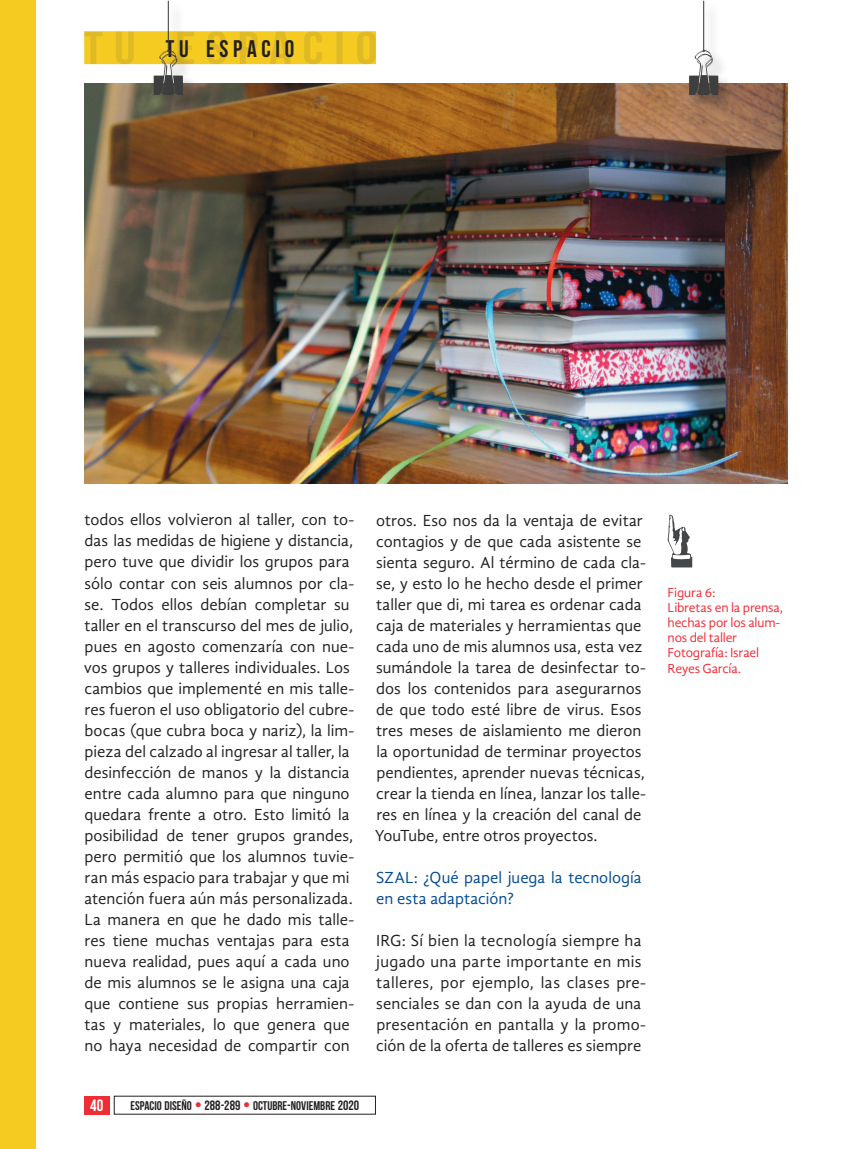
<style>
.page{position:relative;width:851px;height:1149px;background:#fff}
.page>*{position:absolute;margin:0;border:0;box-sizing:border-box;transform-origin:0 0}
.t1{font:700 24px "Bebas Neue";color:#231f20}
.t2{font:16.5px/21px "Gandhi Sans";color:#231f20}
.t3{font:16.5px/21px "Gandhi Sans";color:#014a93}
.t4{font:700 16.5px "Bebas Neue";color:#fff}
.t5{font:13.5px/15px "Gandhi Sans";letter-spacing:-.015em;color:#ee2d35}
.t6{font:700 12.6px "Bebas Neue";color:#231f20}
.s1{font-size:18px;color:#ee2d35}
.s2{font-size:13.5px}
</style>
<div class="page">
<div style="left:84px;top:1095px;width:26px;height:19px;background:#ee2d35"></div>
<div style="left:0;top:0;width:36px;height:1148px;background:#f5ca21"></div>
<svg style="left:667px;top:514px;width:25px;height:53px"></svg>
<img style="left:84px;top:84px;width:703px;height:399px">
<div style="left:153px;top:1px;width:46px;height:110px;background:#231f20;opacity:.35"></div>
<svg style="left:84px;top:1px;width:292px;height:94px"></svg>
<div style="left:688px;top:1px;width:46px;height:110px;background:#231f20;opacity:.35"></div>
<svg style="left:689px;top:1px;width:29px;height:94px"></svg>
<h1 class="t1" style="left:166px;top:35px;width:130px">T U E S P A C I O</h1>
<p class="t2" style="left:84px;top:509px;width:272px">todos ellos volvieron al taller, con to&shy;das las medidas de higiene y distancia, pero tuve que dividir los grupos para sólo contar con seis alumnos por cla&shy;se. Todos ellos debían completar su taller en el transcurso del mes de julio, pues en agosto comenzaría con nue&shy;vos grupos y talleres individuales. Los cambios que implementé en mis talle&shy;res fueron el uso obligatorio del cubre&shy;bocas (que cubra boca y nariz), la lim&shy;pieza del calzado al ingresar al taller, la desinfección de manos y la distancia entre cada alumno para que ninguno quedara frente a otro. Esto limitó la posibilidad de tener grupos grandes, pero permitió que los alumnos tuvie&shy;ran más espacio para trabajar y que mi atención fuera aún más personalizada.<br>La manera en que he dado mis talle&shy;res tiene muchas ventajas para esta nueva realidad, pues aquí a cada uno de mis alumnos se le asigna una caja que contiene sus propias herramien&shy;tas y materiales, lo que genera que no haya necesidad de compartir con</p>
<p class="t2" style="left:374px;top:509px;width:273px">otros. Eso nos da la ventaja de evitar contagios y de que cada asistente se sienta seguro. Al término de cada cla&shy;se, y esto lo he hecho desde el primer taller que di, mi tarea es ordenar cada caja de materiales y herramientas que cada uno de mis alumnos usa, esta vez sumándole la tarea de desinfectar to&shy;dos los contenidos para asegurarnos de que todo esté libre de virus. Esos tres meses de aislamiento me dieron la oportunidad de terminar proyectos pendientes, aprender nuevas técnicas, crear la tienda en línea, lanzar los talle&shy;res en línea y la creación del canal de YouTube, entre otros proyectos.</p>
<p class="t3" style="left:376px;top:866px;width:267px">SZAL: ¿Qué papel juega la tecnología en esta adaptación?</p>
<p class="t2" style="left:376px;top:929px;width:271px">IRG: Sí bien la tecnología siempre ha jugado una parte importante en mis talleres, por ejemplo, las clases pre&shy;senciales se dan con la ayuda de una presentación en pantalla y la promo&shy;ción de la oferta de talleres es siempre</p>
<p class="t4" style="left:90px;top:1095px;width:15px">40</p>
<p class="t6" style="left:130px;top:1098px;width:230px">ESPACIO DISEÑO <span class="s1">•</span> <span class="s2">288-289</span> <span class="s1">•</span> OCTUBRE<span class="s2">-</span>NOVIEMBRE <span class="s2">2020</span></p>
<p class="t5" style="left:667px;top:585px;width:117px">Figura 6:<br>Libretas en la prensa, hechas por los alum&shy;nos del taller<br>Fotografía: Israel<br>Reyes García.</p>
</div>
